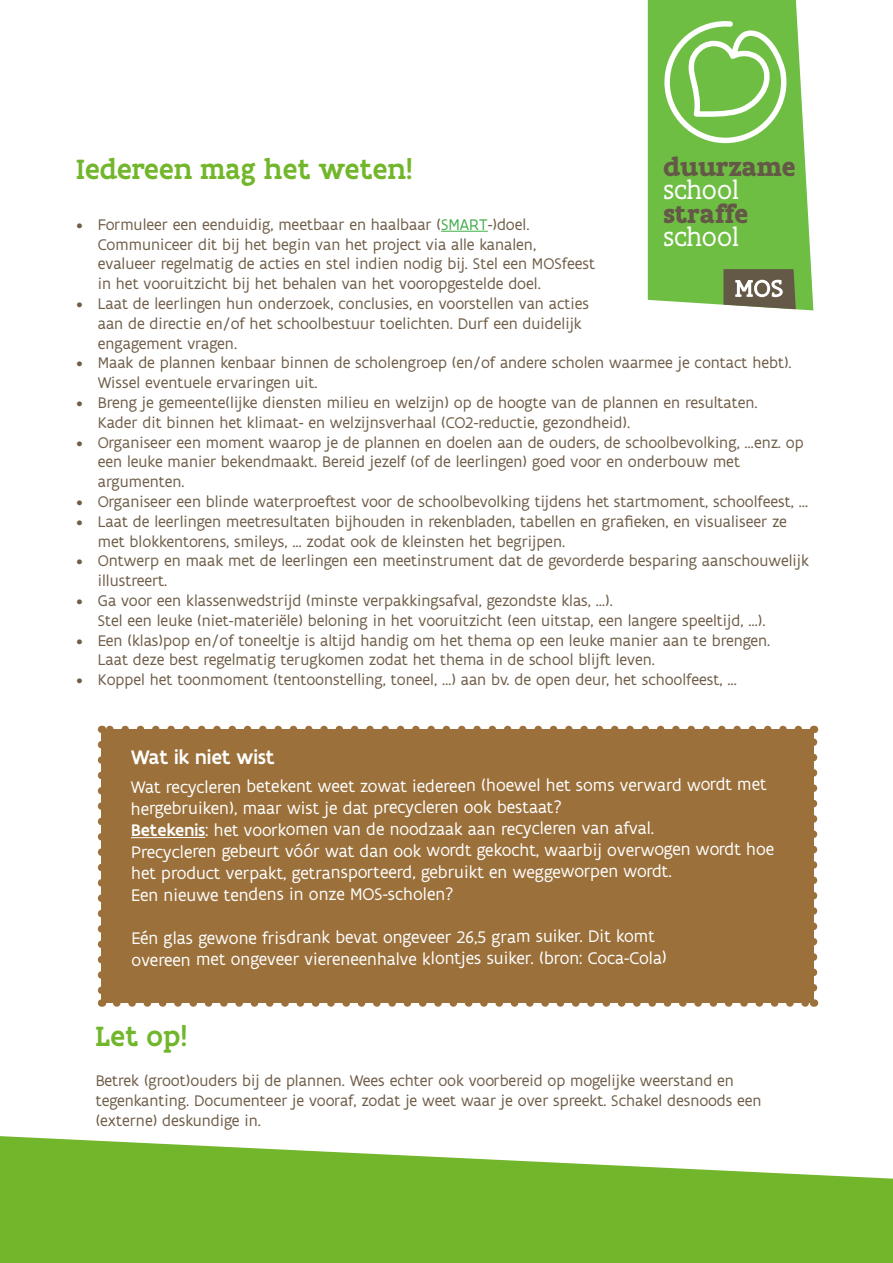
<style>
.page{position:relative;width:893px;height:1263px;background:#fff}
.page>*{position:absolute;margin:0;border:0;box-sizing:border-box;transform-origin:0 0}
.t1{font:500 30px "Flanders Art Serif";color:#72b62b}
.t2{font:700 27.75px "Flanders Art Serif";letter-spacing:-.015em;color:#645847}
.t3{font:27.75px "Flanders Art Serif";color:#fff}
.t4{font:500 21px "Flanders Art Sans";color:#fff}
.t5{font:18px/21.8px "Flanders Art Sans";letter-spacing:-.005em;color:#fff}
.basistekst{font:16.5px/19.8px "Flanders Art Sans";color:#6f5d48}
.s1{color:#40ae49}
.s2{font-weight:500}
</style>
<div class="page">
<svg style="left:648px;top:0;width:165px;height:310px;background:#7dc456"></svg>
<svg style="left:723px;top:269px;width:73px;height:40px;background:#817a69"></svg>
<svg style="left:664px;top:21px;width:122px;height:122px"></svg>
<svg style="left:0;top:1136px;width:893px;height:127px;fill:#72b62b"></svg>
<div style="left:102px;top:729px;width:711px;height:274px;background:#9b703a"></div>
<svg style="left:117px;top:1003px;width:689px;height:4px"></svg>
<svg style="left:109px;top:726px;width:689px;height:3px"></svg>
<svg style="left:98px;top:745px;width:7px;height:262px"></svg>
<svg style="left:810px;top:726px;width:7px;height:262px"></svg>
<hr style="left:441px;top:231px;width:47px;height:1px;background:#40ae49">
<hr style="left:131px;top:837px;width:74px;height:1px;background:#fff">
<h2 class="t2" style="left:663px;top:150px;width:134px">duurzame</h2>
<h2 class="t3" style="left:663px;top:171px;width:77px">school</h2>
<h2 class="t2" style="left:663px;top:197px;width:87px">straffe</h2>
<h2 class="t3" style="left:663px;top:219px;width:77px">school</h2>
<p class="t1" style="left:77px;top:150px;width:337px">Iedereen mag het weten!</p>
<p class="basistekst" style="left:98px;top:215px;width:499px;text-indent:-21px">• Formuleer een eenduidig, meetbaar en haalbaar (<span class="s1">SMART</span>-)doel.<br>Communiceer dit bij het begin van het project via alle kanalen, evalueer regelmatig de acties en stel indien nodig bij. Stel een MOSfeest in het vooruitzicht bij het behalen van het vooropgestelde doel.</p>
<p class="basistekst" style="left:98px;top:294px;width:493px;text-indent:-21px">• Laat de leerlingen hun onderzoek, conclusies, en voorstellen van acties aan de directie en/of het schoolbestuur toelichten. Durf een duidelijk engagement vragen.</p>
<p class="basistekst" style="left:98px;top:353px;width:695px;text-indent:-21px">• Maak de plannen kenbaar binnen de scholengroep (en/of andere scholen waarmee je contact hebt).<br>Wissel eventuele ervaringen uit.</p>
<p class="basistekst" style="left:98px;top:393px;width:661px;text-indent:-21px">• Breng je gemeente(lijke diensten milieu en welzijn) op de hoogte van de plannen en resultaten.<br>Kader dit binnen het klimaat- en welzijnsverhaal (CO2-reductie, gezondheid).</p>
<p class="basistekst" style="left:98px;top:433px;width:707px;text-indent:-21px">• Organiseer een moment waarop je de plannen en doelen aan de ouders, de schoolbevolking, …enz. op een leuke manier bekendmaakt. Bereid jezelf (of de leerlingen) goed voor en onderbouw met argumenten.</p>
<p class="basistekst" style="left:77px;top:492px;width:733px">• Organiseer een blinde waterproeftest voor de schoolbevolking tijdens het startmoment, schoolfeest, …</p>
<p class="basistekst" style="left:98px;top:512px;width:691px;text-indent:-21px">• Laat de leerlingen meetresultaten bijhouden in rekenbladen, tabellen en grafieken, en visualiseer ze met blokkentorens, smileys, … zodat ook de kleinsten het begrijpen.</p>
<p class="basistekst" style="left:98px;top:551px;width:713px;text-indent:-21px">• Ontwerp en maak met de leerlingen een meetinstrument dat de gevorderde besparing aanschouwelijk illustreert.</p>
<p class="basistekst" style="left:98px;top:591px;width:669px;text-indent:-21px">• Ga voor een klassenwedstrijd (minste verpakkingsafval, gezondste klas, …).<br>Stel een leuke (niet-materiële) beloning in het vooruitzicht (een uitstap, een langere speeltijd, …).</p>
<p class="basistekst" style="left:98px;top:631px;width:674px;text-indent:-21px">• Een (klas)pop en/of toneeltje is altijd handig om het thema op een leuke manier aan te brengen.<br>Laat deze best regelmatig terugkomen zodat het thema in de school blijft leven.</p>
<p class="basistekst" style="left:77px;top:670px;width:662px">• Koppel het toonmoment (tentoonstelling, toneel, …) aan bv. de open deur, het schoolfeest, ...</p>
<p class="t4" style="left:131px;top:744px;width:146px">Wat ik niet wist</p>
<p class="t5" style="left:131px;top:775px;width:637px">Wat recycleren betekent weet zowat iedereen (hoewel het soms verward wordt met hergebruiken), maar wist je dat precycleren ook bestaat?</p>
<p class="t5" style="left:131px;top:818px;width:645px"><span class="s2">Betekenis</span>: het voorkomen van de noodzaak aan recycleren van afval.<br>Precycleren gebeurt vóór wat dan ook wordt gekocht, waarbij overwogen wordt hoe het product verpakt, getransporteerd, gebruikt en weggeworpen wordt.<br>Een nieuwe tendens in onze MOS-scholen?</p>
<p class="t5" style="left:131px;top:926px;width:525px">Eén glas gewone frisdrank bevat ongeveer 26,5 gram suiker. Dit komt</p>
<p class="t5" style="left:132px;top:948px;width:537px">overeen met ongeveer viereneenhalve klontjes suiker. (bron: Coca-Cola)</p>
<p class="t1" style="left:96px;top:1017px;width:93px">Let op!</p>
<p class="basistekst" style="left:96px;top:1071px;width:667px">Betrek (groot)ouders bij de plannen. Wees echter ook voorbereid op mogelijke weerstand en tegenkanting. Documenteer je vooraf, zodat je weet waar je over spreekt. Schakel desnoods een (externe) deskundige in.</p>
</div>
